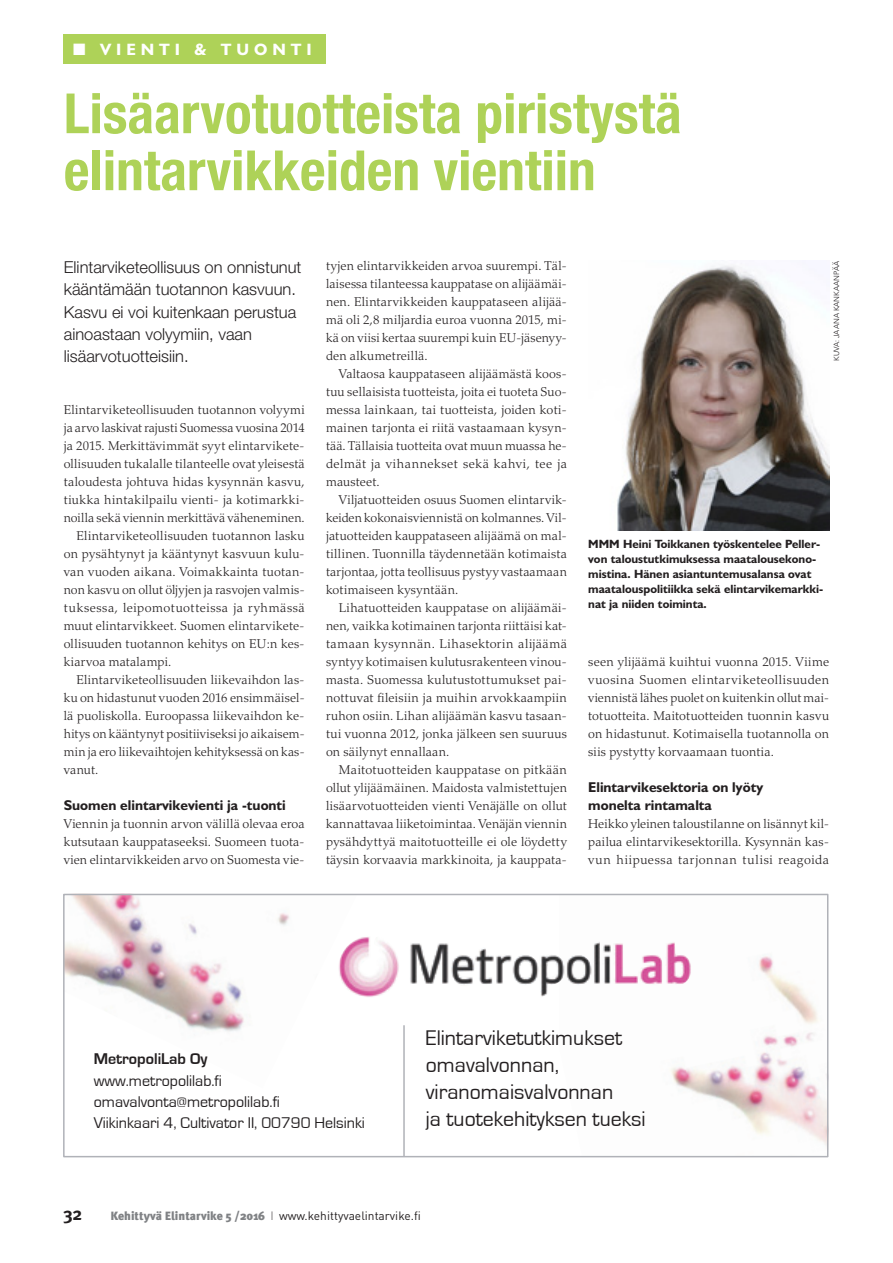
<style>
.page{position:relative;width:893px;height:1263px;background:#fff}
.page>*{position:absolute;margin:0;border:0;box-sizing:border-box;transform-origin:0 0}
.t1{font:700 condensed 55.5px/57px "Helvetica Neue LT Std";color:#aed258}
.t2{font:21.9px/26.8px "Eurostile";color:#231f20}
.t3{font:700 18px "Meta Plus";color:#231f20}
.t4{font:300 16.5px/22px "Helvetica Neue";color:#231f20}
.t5{font:700 16.5px "Humanist 521 BT";letter-spacing:.3em;color:#fff}
.t6{font:16.05px/21.3px "Eurostile";color:#231f20}
.t7{font:700 16.05px "Eurostile";color:#231f20}
.t8{font:700 14.25px/18px "Humanist 521 BT";color:#231f20}
.t9{font:300 12.75px/18px "Palatino";letter-spacing:.02em;color:#231f20;text-align:justify}
.t10{font:300 12.75px "Palatino";color:#231f20}
.t11{font:300 12.75px "Palatino";letter-spacing:.04em;color:#231f20}
.t12{font:700 12px/15px "Humanist 521 BT";color:#231f20}
.t13{font:12px "DIN";color:#231f20}
.t14{font:300 7.5px "Avenir";color:#231f20}
.s1{font-family:"Meta Plus";font-weight:900;color:#808285}
.s2{font-family:"Helvetica Neue";font-weight:100;font-stretch:condensed}
</style>
<div class="page">
<div style="left:64px;top:34px;width:262px;height:30px;background:#aed258"></div>
<img style="left:617px;top:265px;width:212px;height:265px">
<img style="left:670px;top:955px;width:155px;height:189px">
<img style="left:66px;top:897px;width:223px;height:135px">
<img style="left:339px;top:937px;width:352px;height:65px">
<hr style="left:403px;top:1026px;width:2px;height:130px;background:#b0b2b8">
<div style="left:63px;top:894px;width:765px;height:263px;border:2px solid #b0b2b8"></div>
<p class="t5" style="left:73px;top:40px;width:240px">■ VIENTI &amp; TUONTI</p>
<h1 class="t1" style="left:64px;top:84px;width:619px">Lisäarvotuotteista piristystä elintarvikkeiden vientiin</h1>
<p class="t4" style="left:64px;top:256px;width:239px">Elintarviketeollisuus on onnistunut kääntämään tuotannon kasvuun.<br>Kasvu ei voi kuitenkaan perustua ainoastaan volyymiin, vaan lisäarvotuotteisiin.</p>
<p class="t9" style="left:64px;top:401px;width:242px">Elintarviketeollisuuden tuotannon volyymi</p>
<p class="t10" style="left:64px;top:420px;width:242px">ja arvo laskivat rajusti Suomessa vuosina 2014</p>
<p class="t9" style="left:64px;top:437px;width:242px">ja 2015. Merkittävimmät syyt elintarvikete-</p>
<p class="t9" style="left:64px;top:455px;width:242px">ollisuuden tukalalle tilanteelle ovat yleisestä</p>
<p class="t9" style="left:64px;top:473px;width:242px">taloudesta johtuva hidas kysynnän kasvu,</p>
<p class="t11" style="left:64px;top:492px;width:242px">tiukka hintakilpailu vienti- ja kotimarkki-</p>
<p class="t9" style="left:64px;top:509px;width:242px">noilla sekä viennin merkittävä väheneminen.</p>
<p class="t9" style="left:77px;top:527px;width:230px">Elintarviketeollisuuden tuotannon lasku</p>
<p class="t9" style="left:64px;top:545px;width:242px">on pysähtynyt ja kääntynyt kasvuun kulu-</p>
<p class="t9" style="left:64px;top:563px;width:242px">van vuoden aikana. Voimakkainta tuotan-</p>
<p class="t10" style="left:64px;top:582px;width:242px">non kasvu on ollut öljyjen ja rasvojen valmis-</p>
<p class="t11" style="left:64px;top:600px;width:242px">tuksessa, leipomotuotteissa ja ryhmässä</p>
<p class="t9" style="left:64px;top:617px;width:242px">muut elintarvikkeet. Suomen elintarvikete-</p>
<p class="t9" style="left:64px;top:635px;width:242px">ollisuuden tuotannon kehitys on EU:n kes-</p>
<p class="t9" style="left:64px;top:653px;width:109px">kiarvoa matalampi.</p>
<p class="t9" style="left:77px;top:671px;width:230px">Elintarviketeollisuuden liikevaihdon las-</p>
<p class="t9" style="left:64px;top:689px;width:242px">ku on hidastunut vuoden 2016 ensimmäisel-</p>
<p class="t9" style="left:64px;top:707px;width:242px">lä puoliskolla. Euroopassa liikevaihdon ke-</p>
<p class="t9" style="left:64px;top:725px;width:242px">hitys on kääntynyt positiiviseksi jo aikaisem-</p>
<p class="t9" style="left:64px;top:743px;width:242px">min ja ero liikevaihtojen kehityksessä on kas-</p>
<p class="t9" style="left:64px;top:761px;width:36px">vanut.</p>
<p class="t8" style="left:64px;top:796px;width:224px">Suomen elintarvikevienti ja -tuonti</p>
<p class="t9" style="left:64px;top:815px;width:242px">Viennin ja tuonnin arvon välillä olevaa eroa kutsutaan kauppataseeksi. Suomeen tuota&shy;vien elintarvikkeiden arvo on Suomesta vie-</p>
<p class="t9" style="left:326px;top:257px;width:242px">tyjen elintarvikkeiden arvoa suurempi. Täl&shy;laisessa tilanteessa kauppatase on alijäämäi&shy;nen. Elintarvikkeiden kauppataseen alijää&shy;mä oli 2,8 miljardia euroa vuonna 2015, mi&shy;kä on viisi kertaa suurempi kuin EU-jäsenyy&shy;den alkumetreillä.</p>
<p class="t9" style="left:326px;top:365px;width:242px;text-indent:13px">Valtaosa kauppataseen alijäämästä koos&shy;tuu sellaisista tuotteista, joita ei tuoteta Suo&shy;messa lainkaan, tai tuotteista, joiden koti&shy;mainen tarjonta ei riitä vastaamaan kysyn&shy;tää. Tällaisia tuotteita ovat muun muassa he&shy;delmät ja vihannekset sekä kahvi, tee ja mausteet.</p>
<p class="t9" style="left:326px;top:491px;width:242px;text-indent:13px">Viljatuotteiden osuus Suomen elintarvik&shy;keiden kokonaisviennistä on kolmannes. Vil&shy;jatuotteiden kauppataseen alijäämä on mal&shy;tillinen. Tuonnilla täydennetään kotimaista tarjontaa, jotta teollisuus pystyy vastaamaan kotimaiseen kysyntään.</p>
<p class="t9" style="left:326px;top:599px;width:242px;text-indent:13px">Lihatuotteiden kauppatase on alijäämäi&shy;nen, vaikka kotimainen tarjonta riittäisi kat&shy;tamaan kysynnän. Lihasektorin alijäämä syntyy kotimaisen kulutusrakenteen vinou&shy;masta. Suomessa kulutustottumukset pai&shy;nottuvat fileisiin ja muihin arvokkaampiin ruhon osiin. Lihan alijäämän kasvu tasaan&shy;tui vuonna 2012, jonka jälkeen sen suuruus on säilynyt ennallaan.</p>
<p class="t9" style="left:326px;top:761px;width:242px;text-indent:13px">Maitotuotteiden kauppatase on pitkään ollut ylijäämäinen. Maidosta valmistettujen lisäarvotuotteiden vienti Venäjälle on ollut kannattavaa liiketoimintaa. Venäjän viennin pysähdyttyä maitotuotteille ei ole löydetty täysin korvaavia markkinoita, ja kauppata-</p>
<p class="t14" style="left:832px;top:361px;width:102px;rotate:-90deg">KUVA: JAANA KANKAANPÄÄ</p>
<p class="t12" style="left:588px;top:536px;width:237px">MMM Heini Toikkanen työskentelee Peller&shy;von taloustutkimuksessa maatalousekono&shy;mistina. Hänen asiantuntemusalansa ovat maatalouspolitiikka sekä elintarvikemarkki&shy;nat ja niiden toiminta.</p>
<p class="t9" style="left:588px;top:653px;width:242px">seen ylijäämä kuihtui vuonna 2015. Viime vuosina Suomen elintarviketeollisuuden viennistä lähes puolet on kuitenkin ollut mai&shy;totuotteita. Maitotuotteiden tuonnin kasvu on hidastunut. Kotimaisella tuotannolla on siis pystytty korvaamaan tuontia.</p>
<p class="t8" style="left:588px;top:778px;width:176px">Elintarvikesektoria on lyöty monelta rintamalta</p>
<p class="t9" style="left:588px;top:815px;width:242px">Heikko yleinen taloustilanne on lisännyt kil&shy;pailua elintarvikesektorilla. Kysynnän kas&shy;vun hiipuessa tarjonnan tulisi reagoida</p>
<p class="t7" style="left:94px;top:1050px;width:115px">MetropoliLab Oy</p>
<p class="t6" style="left:94px;top:1070px;width:273px">www.metropolilab.fi omavalvonta@metropolilab.fi<br>Viikinkaari 4, Cultivator II, 00790 Helsinki</p>
<h2 class="t2" style="left:426px;top:1025px;width:221px">Elintarviketutkimukset omavalvonnan, viranomaisvalvonnan<br>ja tuotekehityksen tueksi</h2>
<h3 class="t3" style="left:64px;top:1203px;width:20px">32</h3>
<p class="t13" style="left:111px;top:1208px;width:312px"><span class="s1">Kehittyvä Elintarvike 5 /2016</span> <span class="s2">I</span> www.kehittyvaelintarvike.fi</p>
</div>
